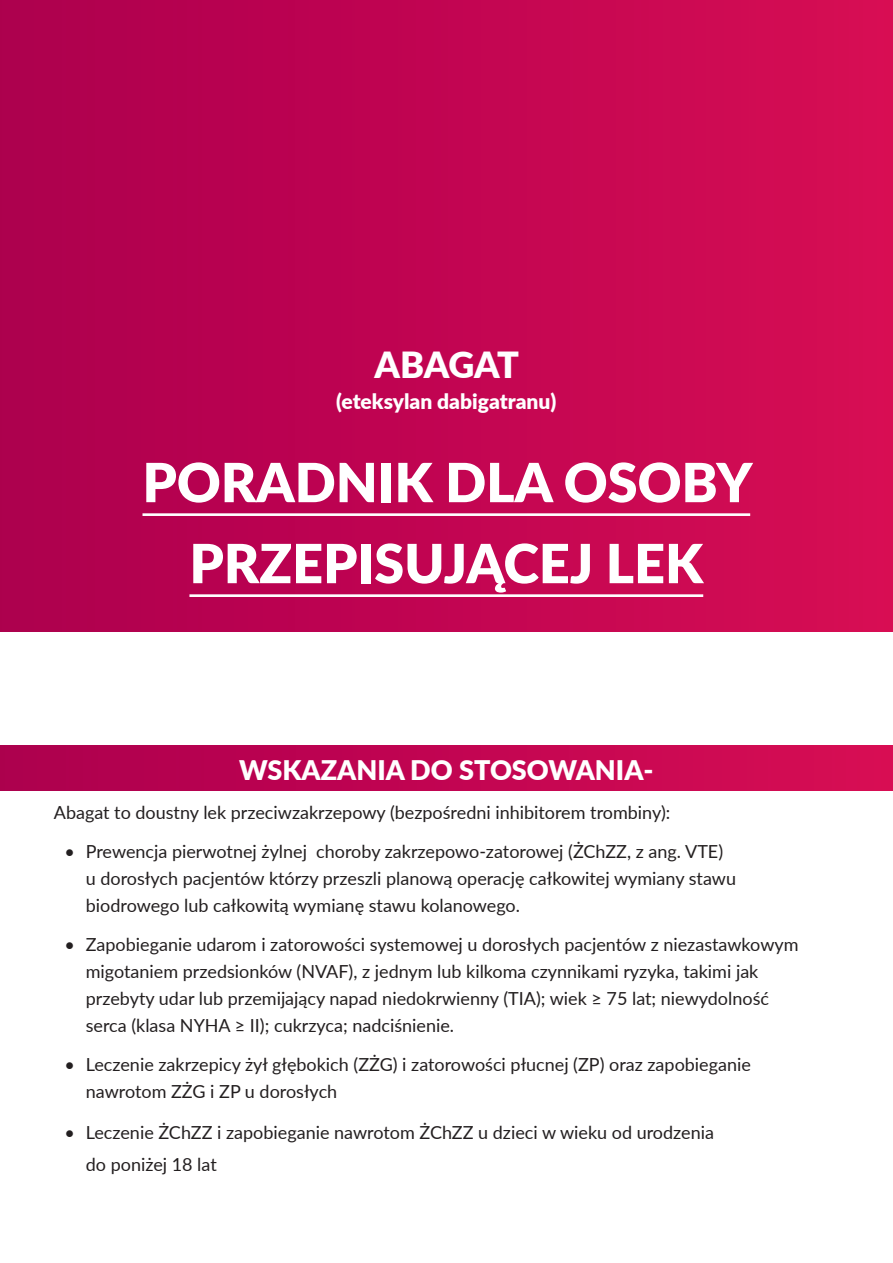
<style>
.page{position:relative;width:893px;height:1263px;background:#fff}
.page>*{position:absolute;margin:0;border:0;box-sizing:border-box;transform-origin:0 0}
.t1{font:900 54px/81px "Lato";color:#fff;text-align:center}
.t2{font:900 36px "Lato";letter-spacing:-.01em;color:#fff}
.t3{font:900 27px "Lato";color:#fff}
.t4{font:900 21px "Lato";color:#fff}
.t5{font:18px/27px "Lato";color:#231f20}
</style>
<div class="page">
<div style="left:0;top:746px;width:893px;height:45px;background:linear-gradient(to right,#ac004e,#d70d54)"></div>
<div style="left:0;top:0;width:893px;height:631px;background:linear-gradient(to right,#ad004e,#d70d54)"></div>
<hr style="left:142px;top:513px;width:608px;height:3px;background:#fff">
<hr style="left:189px;top:594px;width:514px;height:3px;background:#fff">
<h2 class="t2" style="left:375px;top:337px;width:146px">ABAGAT</h2>
<p class="t4" style="left:336px;top:386px;width:222px">(eteksylan dabigatranu)</p>
<h1 class="t1" style="left:142px;top:440px;width:611px">PORADNIK DLA OSOBY<br>PRZEPISUJĄCEJ LEK</h1>
<h3 class="t3" style="left:239px;top:749px;width:416px">WSKAZANIA DO STOSOWANIA-</h3>
<p class="t5" style="left:54px;top:798px;width:618px">Abagat to doustny lek przeciwzakrzepowy (bezpośredni inhibitorem trombiny):</p>
<p class="t5" style="left:86px;top:837px;width:652px;text-indent:-21px">• Prewencja pierwotnej żylnej choroby zakrzepowo-zatorowej (ŻChZZ, z ang. VTE) u dorosłych pacjentów którzy przeszli planową operację całkowitej wymiany stawu biodrowego lub całkowitą wymianę stawu kolanowego.</p>
<p class="t5" style="left:86px;top:930px;width:714px;text-indent:-21px">• Zapobieganie udarom i zatorowości systemowej u dorosłych pacjentów z niezastawkowym migotaniem przedsionków (NVAF), z jednym lub kilkoma czynnikami ryzyka, takimi jak przebyty udar lub przemijający napad niedokrwienny (TIA); wiek ≥ 75 lat; niewydolność serca (klasa NYHA ≥ II); cukrzyca; nadciśnienie.</p>
<p class="t5" style="left:86px;top:1050px;width:667px;text-indent:-21px">• Leczenie zakrzepicy żył głębokich (ZŻG) i zatorowości płucnej (ZP) oraz zapobieganie nawrotom ZŻG i ZP u dorosłych</p>
<p class="t5" style="left:86px;top:1115px;width:630px;line-height:32.4px;text-indent:-21px">• Leczenie ŻChZZ i zapobieganie nawrotom ŻChZZ u dzieci w wieku od urodzenia do poniżej 18 lat</p>
</div>
